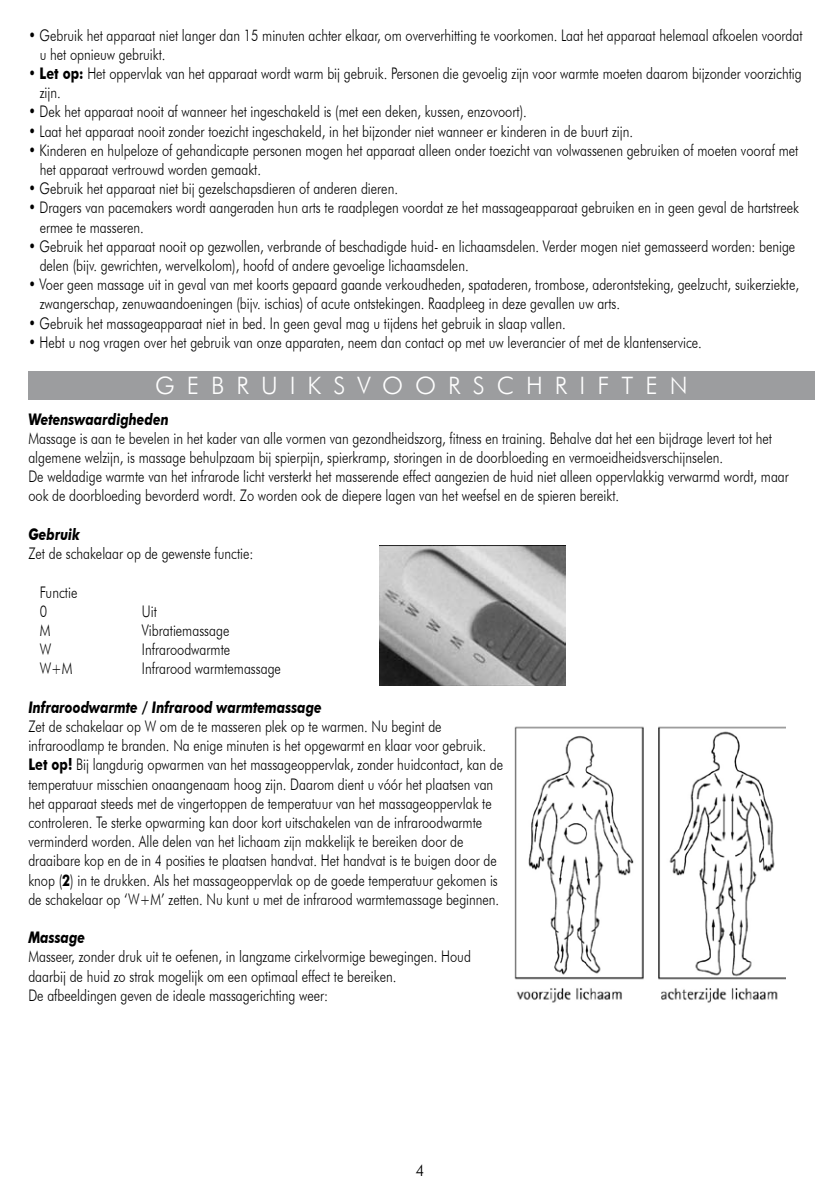
<style>
.page{position:relative;width:840px;height:1191px;background:#fff}
.page>*{position:absolute;margin:0;border:0;box-sizing:border-box;transform-origin:0 0}
.t1{font:300 24px "Futura BT";letter-spacing:.5em;color:#fff}
.t2{font:300 16px/19.2px "Futura BT";color:#000;scale:.8 1}
.t3{font:italic 700 16px "Futura BT";color:#000;scale:.8 1}
.t4{font:300 16px "Futura BT";color:#000}
.s1{font-weight:700}
</style>
<div class="page">
<div style="left:28px;top:371px;width:786px;height:28px;background:#9c9d9f"></div>
<img style="left:379px;top:545px;width:185px;height:140px">
<img style="left:514px;top:726px;width:270px;height:277px">
<p class="t2" style="left:40px;top:25px;width:954px;text-indent:-11px">• Gebruik het apparaat niet langer dan 15 minuten achter elkaar, om oververhitting te voorkomen. Laat het apparaat helemaal afkoelen voordat u het opnieuw gebruikt.</p>
<p class="t2" style="left:40px;top:63px;width:953px;text-indent:-11px">• <span class="s1">Let op:</span> Het oppervlak van het apparaat wordt warm bij gebruik. Personen die gevoelig zijn voor warmte moeten daarom bijzonder voorzichtig zijn.</p>
<p class="t2" style="left:28px;top:102px;width:624px">• Dek het apparaat nooit af wanneer het ingeschakeld is (met een deken, kussen, enzovoort).</p>
<p class="t2" style="left:28px;top:121px;width:757px">• Laat het apparaat nooit zonder toezicht ingeschakeld, in het bijzonder niet wanneer er kinderen in de buurt zijn.</p>
<p class="t2" style="left:40px;top:140px;width:949px;text-indent:-11px">• Kinderen en hulpeloze of gehandicapte personen mogen het apparaat alleen onder toezicht van volwassenen gebruiken of moeten vooraf met het apparaat vertrouwd worden gemaakt.</p>
<p class="t2" style="left:28px;top:179px;width:463px">• Gebruik het apparaat niet bij gezelschapsdieren of anderen dieren.</p>
<p class="t2" style="left:40px;top:198px;width:950px;text-indent:-11px">• Dragers van pacemakers wordt aangeraden hun arts te raadplegen voordat ze het massageapparaat gebruiken en in geen geval de hartstreek ermee te masseren.</p>
<p class="t2" style="left:40px;top:236px;width:945px;text-indent:-11px">• Gebruik het apparaat nooit op gezwollen, verbrande of beschadigde huid- en lichaamsdelen. Verder mogen niet gemasseerd worden: benige delen (bijv. gewrichten, wervelkolom), hoofd of andere gevoelige lichaamsdelen.</p>
<p class="t2" style="left:40px;top:275px;width:950px;text-indent:-11px">• Voer geen massage uit in geval van met koorts gepaard gaande verkoudheden, spataderen, trombose, aderontsteking, geelzucht, suikerziekte, zwangerschap, zenuwaandoeningen (bijv. ischias) of acute ontstekingen. Raadpleeg in deze gevallen uw arts.</p>
<p class="t2" style="left:28px;top:313px;width:672px">• Gebruik het massageapparaat niet in bed. In geen geval mag u tijdens het gebruik in slaap vallen.</p>
<p class="t2" style="left:28px;top:332px;width:843px">• Hebt u nog vragen over het gebruik van onze apparaten, neem dan contact op met uw leverancier of met de klantenservice.</p>
<h1 class="t1" style="left:155px;top:370px;width:533px">GEBRUIKSVOORSCHRIFTEN</h1>
<p class="t3" style="left:28px;top:409px;width:177px">Wetenswaardigheden</p>
<p class="t2" style="left:28px;top:428px;width:951px">Massage is aan te bevelen in het kader van alle vormen van gezondheidszorg, fitness en training. Behalve dat het een bijdrage levert tot het algemene welzijn, is massage behulpzaam bij spierpijn, spierkramp, storingen in de doorbloeding en vermoeidheidsverschijnselen.<br>De weldadige warmte van het infrarode licht versterkt het masserende effect aangezien de huid niet alleen oppervlakkig verwarmd wordt, maar ook de doorbloeding bevorderd wordt. Zo worden ook de diepere lagen van het weefsel en de spieren bereikt.</p>
<p class="t3" style="left:28px;top:524px;width:66px">Gebruik</p>
<p class="t2" style="left:28px;top:543px;width:283px">Zet de schakelaar op de gewenste functie:</p>
<p class="t2" style="left:40px;top:582px;width:49px">Functie<br>0</p>
<p class="t2" style="left:142px;top:601px;width:20px">Uit</p>
<p class="t2" style="left:40px;top:620px;width:15px">M</p>
<p class="t2" style="left:142px;top:620px;width:111px">Vibratiemassage</p>
<p class="t2" style="left:40px;top:639px;width:16px">W</p>
<p class="t2" style="left:142px;top:639px;width:112px">Infraroodwarmte</p>
<p class="t2" style="left:40px;top:659px;width:43px">W+M</p>
<p class="t2" style="left:142px;top:659px;width:175px">Infrarood warmtemassage</p>
<p class="t3" style="left:28px;top:697px;width:368px">Infraroodwarmte / Infrarood warmtemassage</p>
<p class="t2" style="left:28px;top:716px;width:594px">Zet de schakelaar op W om de te masseren plek op te warmen. Nu begint de infraroodlamp te branden. Na enige minuten is het opgewarmt en klaar voor gebruik.<br><span class="s1">Let op!</span> Bij langdurig opwarmen van het massageoppervlak, zonder huidcontact, kan de temperatuur misschien onaangenaam hoog zijn. Daarom dient u vóór het plaatsen van het apparaat steeds met de vingertoppen de temperatuur van het massageoppervlak te controleren. Te sterke opwarming kan door kort uitschakelen van de infraroodwarmte verminderd worden. Alle delen van het lichaam zijn makkelijk te bereiken door de draaibare kop en de in 4 posities te plaatsen handvat. Het handvat is te buigen door de knop (<span class="s1">2</span>) in te drukken. Als het massageoppervlak op de goede temperatuur gekomen is de schakelaar op ‘W+M’ zetten. Nu kunt u met de infrarood warmtemassage beginnen.</p>
<p class="t3" style="left:28px;top:927px;width:73px">Massage</p>
<p class="t2" style="left:28px;top:947px;width:554px">Masseer, zonder druk uit te oefenen, in langzame cirkelvormige bewegingen. Houd daarbij de huid zo strak mogelijk om een optimaal effect te bereiken.<br>De afbeeldingen geven de ideale massagerichting weer:</p>
<p class="t4" style="left:415px;top:1160px;width:11px">4</p>
</div>
